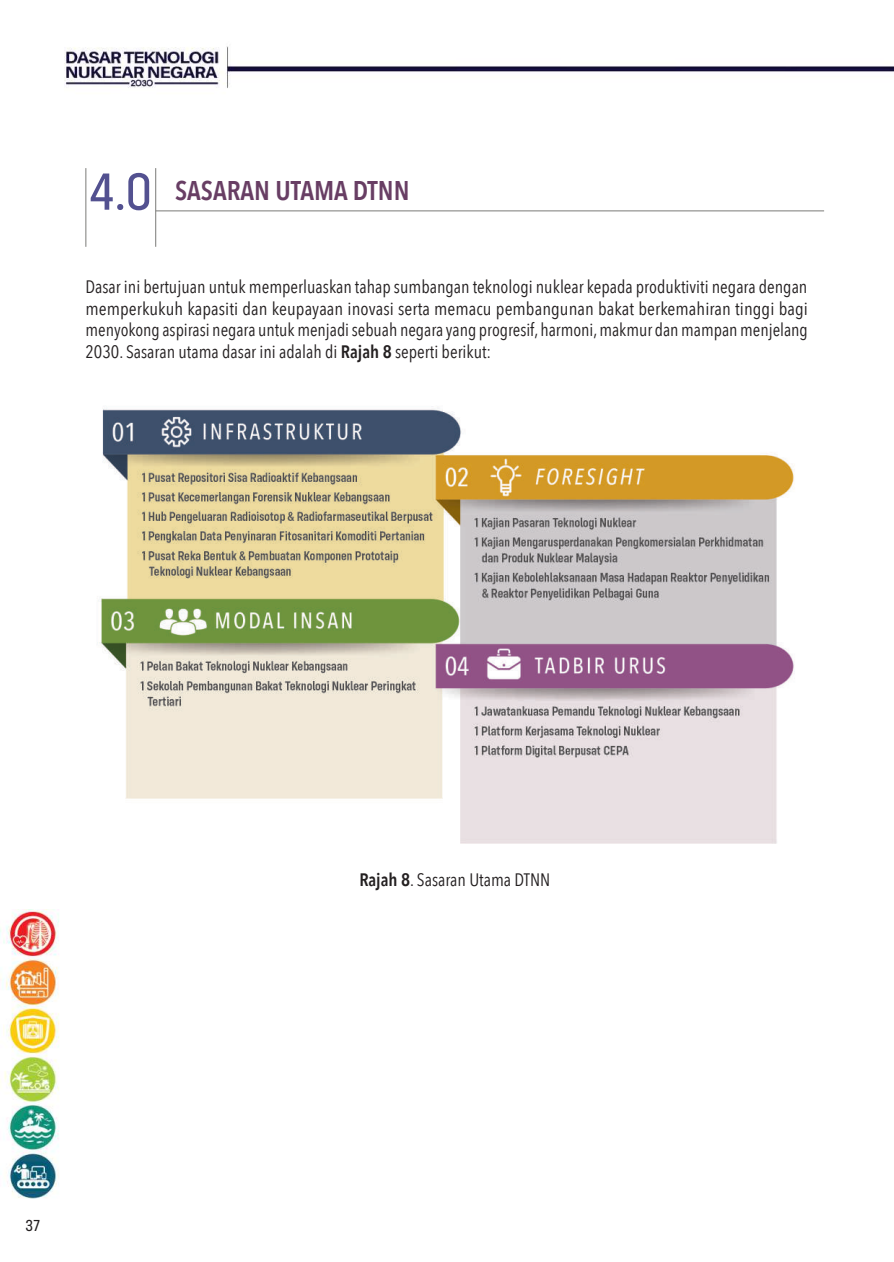
<style>
.page{position:relative;width:894px;height:1262px;background:#fff}
.page>*{position:absolute;margin:0;border:0;box-sizing:border-box;transform-origin:0 0}
.t1{font:600 27px "Avenir Next Condensed";color:#683e64}
.t2{font:18px/21.6px "Avenir Next Condensed";color:#231f20;text-align:justify}
.t3{font:16.5px "Config Condensed";color:#231f20}
.s1{font-family:"Config Condensed Text";font-weight:400;font-size:54px;color:#535190}
.s2{font-weight:600}
</style>
<div class="page">
<img style="left:97px;top:406px;width:698px;height:438px">
<img style="left:65px;top:46px;width:828px;height:42px">
<img style="left:2px;top:909px;width:57px;height:290px">
<hr style="left:155px;top:168px;width:1px;height:79px;background:#7b7b78">
<hr style="left:85px;top:168px;width:1px;height:79px;background:#7b7b78">
<hr style="left:156px;top:210px;width:667px;height:1px;background:#7b7b78">
<h1 class="t1" style="left:89px;top:167px;width:322px"><span class="s1">4.0</span> SASARAN UTAMA DTNN</h1>
<p class="t2" style="left:85px;top:275px;width:723px">Dasar ini bertujuan untuk memperluaskan tahap sumbangan teknologi nuklear kepada produktiviti negara dengan memperkukuh kapasiti dan keupayaan inovasi serta memacu pembangunan bakat berkemahiran tinggi bagi menyokong aspirasi negara untuk menjadi sebuah negara yang progresif, harmoni, makmur dan mampan menjelang 2030. Sasaran utama dasar ini adalah di <span class="s2">Rajah 8</span> seperti berikut:</p>
<p class="t3" style="left:26px;top:1215px;width:16px">37</p>
<p class="t2" style="left:359px;top:868px;width:192px"><span class="s2">Rajah 8</span>. Sasaran Utama DTNN</p>
</div>
